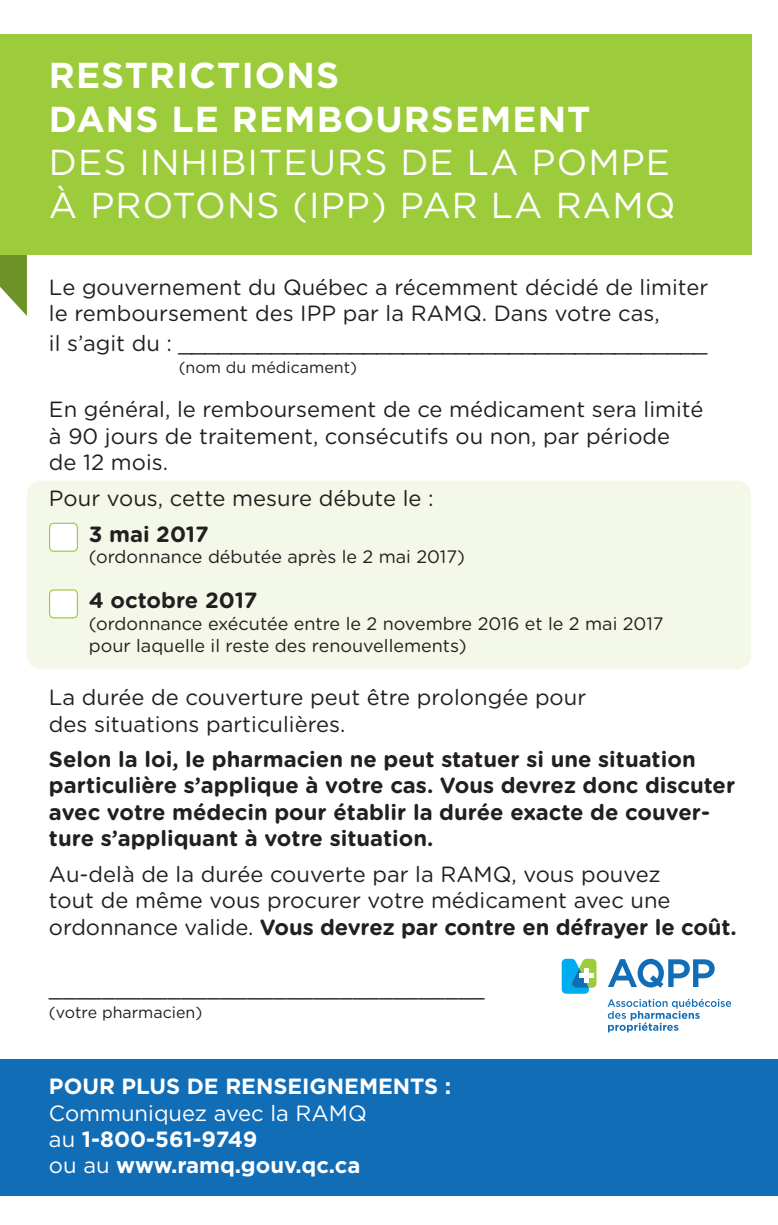
<style>
.page{position:relative;width:778px;height:1225px;background:#fff}
.page>*{position:absolute;margin:0;border:0;box-sizing:border-box;transform-origin:0 0}
.t1{font:36px/43.2px "Gotham HTF";letter-spacing:.03em;color:#fff}
.t2{font:700 36px/43.2px "Gotham HTF";letter-spacing:.03em;color:#fff}
.t3{font:22px/26.4px "Gotham Rounded";color:#231f20}
.t4{font:700 22px/26.4px "Gotham Rounded";color:#231f20}
.t5{font:700 22px/26.4px "Gotham HTF";color:#fff}
.t6{font:22px "Gotham HTF";color:#231f20}
.t7{font:18px/21.6px "Gotham Rounded";color:#231f20}
.t8{font:16px "Gotham HTF";color:#231f20}
.s1{font-weight:700}
.s2{font-weight:400}
</style>
<div class="page">
<svg style="left:0;top:254px;width:27px;height:62px"></svg>
<div style="left:27px;top:480px;width:724px;height:189px;background:#f3f8e8;border-radius:14px"></div>
<div style="left:0;top:1058px;width:778px;height:137px;background:#126db7"></div>
<div style="left:0;top:34px;width:751px;height:220px;background:#9ccb3b"></div>
<div style="left:50px;top:523px;width:27px;height:28px;background:#fff;border-radius:4px"></div>
<div style="left:49px;top:522px;width:29px;height:29px;border:1px solid #9ccb3b;border-radius:4px"></div>
<div style="left:50px;top:590px;width:27px;height:27px;background:#fff;border-radius:4px"></div>
<div style="left:49px;top:589px;width:29px;height:29px;border:1px solid #9ccb3b;border-radius:4px"></div>
<svg style="left:561px;top:958px;width:35px;height:35px"></svg>
<hr style="left:584px;top:967px;width:4px;height:15px;background:#fff">
<div style="left:578px;top:972px;width:15px;height:5px;background:#fff"></div>
<svg style="left:607px;top:998px;width:124px;height:34px"></svg>
<svg style="left:608px;top:958px;width:106px;height:29px"></svg>
<h1 class="t2" style="left:49px;top:53px;width:543px">RESTRICTIONS<br>DANS LE REMBOURSEMENT</h1>
<h1 class="t1" style="left:49px;top:140px;width:627px">DES INHIBITEURS DE LA POMPE<br>À PROTONS (IPP) PAR LA RAMQ</h1>
<p class="t3" style="left:49px;top:273px;width:661px">Le gouvernement du Québec a récemment décidé de limiter le remboursement des IPP par la RAMQ. Dans votre cas,</p>
<p class="t3" style="left:49px;top:330px;width:659px">il s’agit du : ________________________________________</p>
<p class="t8" style="left:179px;top:358px;width:180px">(nom du médicament)</p>
<p class="t3" style="left:49px;top:396px;width:656px">En général, le remboursement de ce médicament sera limité à 90 jours de traitement, consécutifs ou non, par période<br>de 12 mois.</p>
<p class="t3" style="left:49px;top:484px;width:386px">Pour vous, cette mesure débute le :</p>
<p class="t4" style="left:89px;top:520px;width:121px">3 mai 2017</p>
<p class="t7" style="left:89px;top:546px;width:377px">(ordonnance débutée après le 2 mai 2017)</p>
<p class="t4" style="left:89px;top:587px;width:170px">4 octobre 2017</p>
<p class="t7" style="left:89px;top:612px;width:576px">(ordonnance exécutée entre le 2 novembre 2016 et le 2 mai 2017 pour laquelle il reste des renouvellements)</p>
<p class="t3" style="left:49px;top:683px;width:539px">La durée de couverture peut être prolongée pour des situations particulières.</p>
<p class="t4" style="left:49px;top:745px;width:688px">Selon la loi, le pharmacien ne peut statuer si une situation particulière s’applique à votre cas. Vous devrez donc discuter avec votre médecin pour établir la durée exacte de couver&shy;ture s’appliquant à votre situation.</p>
<p class="t3" style="left:49px;top:860px;width:689px">Au-delà de la durée couverte par la RAMQ, vous pouvez<br>tout de même vous procurer votre médicament avec une ordonnance valide. <span class="s1">Vous devrez par contre en défrayer le coût.</span></p>
<p class="t6" style="left:49px;top:976px;width:437px">_________________________________</p>
<p class="t8" style="left:49px;top:1003px;width:155px">(votre pharmacien)</p>
<p class="t5" style="left:49px;top:1072px;width:404px">POUR PLUS DE RENSEIGNEMENTS :</p>
<p class="t5" style="left:49px;top:1098px;width:319px"><span class="s2">Communiquez avec la RAMQ au</span> 1-800-561-9749<br><span class="s2">ou au</span> www.ramq.gouv.qc.ca</p>
</div>
